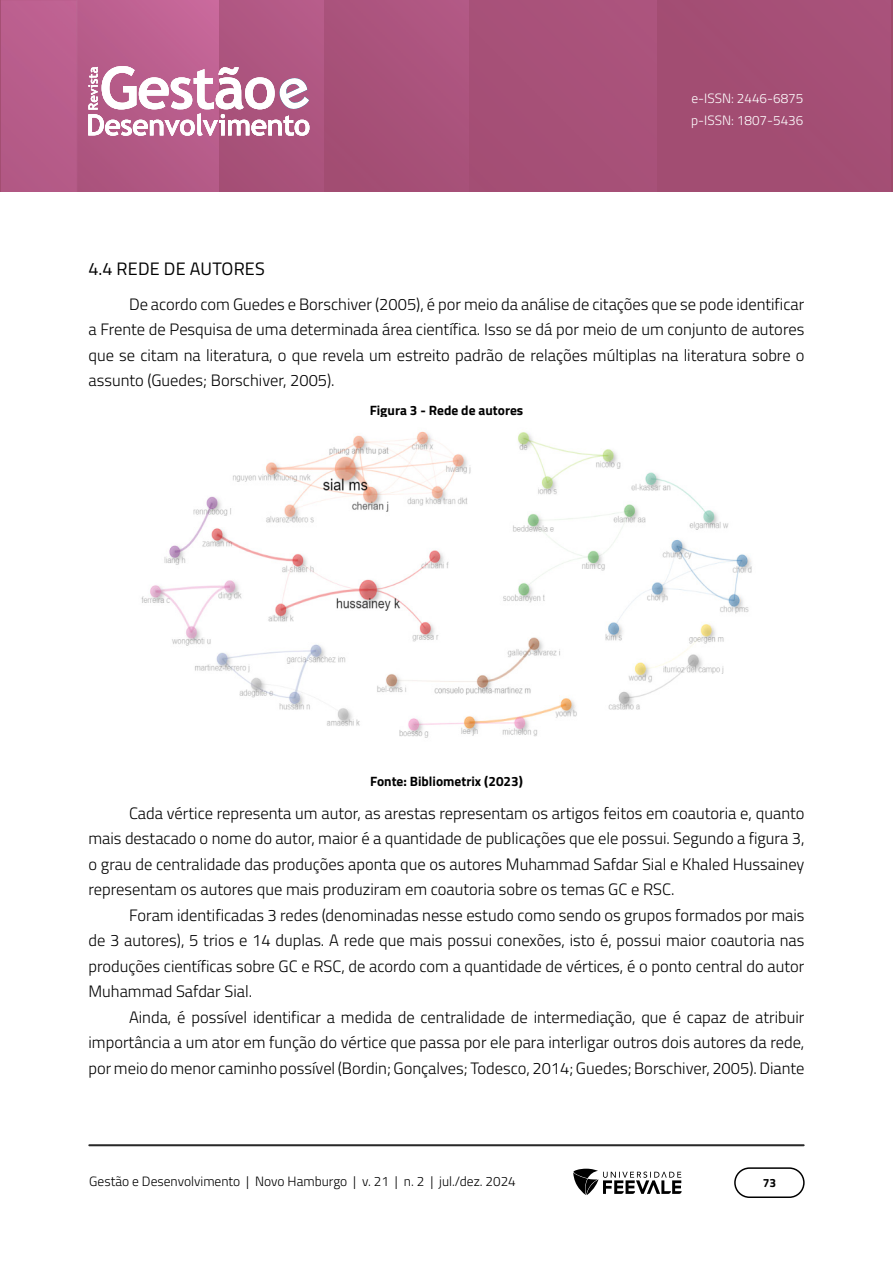
<style>
.page{position:relative;width:893px;height:1263px;background:#fff}
.page>*{position:absolute;margin:0;border:0;box-sizing:border-box;transform-origin:0 0}
.TÍTULO_1_1{font:18px "Titillium Web";letter-spacing:.01em;color:#000}
.Corpo_de_texto{font:300 16.5px/25.5px "Titillium Web";color:#000;text-align:justify}
.t1{font:300 13.5px "Titillium Web";color:#000}
.t2{font:300 13.5px/22.5px "Titillium Web";color:#fff}
.fonte_FIGURA{font:700 13.5px "Titillium Web";color:#000}
.Legenda_FIGURA{font:700 13.5px "Titillium Web";color:#000}
.t3{font:700 12px "Titillium Web";color:#000}
</style>
<div class="page">
<img style="left:1px;top:0;width:890px;height:192px">
<img style="left:77px;top:0;width:1px;height:192px">
<hr style="left:220px;top:0;width:1px;height:192px;background:#ab537d">
<hr style="left:891px;top:0;width:1px;height:192px;background:#9e4a6b">
<hr style="left:89px;top:1144px;width:715px;height:2px;background:#282828">
<div style="left:734px;top:1167px;width:71px;height:31px;border:2px solid #000;border-radius:15px"></div>
<svg style="left:573px;top:1169px;width:109px;height:26px"></svg>
<svg style="left:88px;top:66px;width:221px;height:70px"></svg>
<img style="left:141px;top:431px;width:611px;height:307px">
<p class="t2" style="left:691px;top:86px;width:114px">e-ISSN: 2446-6875 p-ISSN: 1807-5436</p>
<p class="TÍTULO_1_1" style="left:88px;top:256px;width:178px">4.4 REDE DE AUTORES</p>
<p class="Corpo_de_texto" style="left:88px;top:291px;width:717px;text-indent:40px">De acordo com Guedes e Borschiver (2005), é por meio da análise de citações que se pode identificar a Frente de Pesquisa de uma determinada área científica. Isso se dá por meio de um conjunto de autores que se citam na literatura, o que revela um estreito padrão de relações múltiplas na literatura sobre o assunto (Guedes; Borschiver, 2005).</p>
<p class="Legenda_FIGURA" style="left:370px;top:400px;width:155px">Figura 3 - Rede de autores</p>
<p class="fonte_FIGURA" style="left:370px;top:770px;width:154px">Fonte: Bibliometrix (2023)</p>
<p class="Corpo_de_texto" style="left:88px;top:799px;width:717px;text-indent:40px">Cada vértice representa um autor, as arestas representam os artigos feitos em coautoria e, quanto mais destacado o nome do autor, maior é a quantidade de publicações que ele possui. Segundo a figura 3, o grau de centralidade das produções aponta que os autores Muhammad Safdar Sial e Khaled Hussainey representam os autores que mais produziram em coautoria sobre os temas GC e RSC.</p>
<p class="Corpo_de_texto" style="left:88px;top:901px;width:718px;text-indent:40px">Foram identificadas 3 redes (denominadas nesse estudo como sendo os grupos formados por mais de 3 autores), 5 trios e 14 duplas. A rede que mais possui conexões, isto é, possui maior coautoria nas produções científicas sobre GC e RSC, de acordo com a quantidade de vértices, é o ponto central do autor Muhammad Safdar Sial.</p>
<p class="Corpo_de_texto" style="left:88px;top:1003px;width:717px;text-indent:40px">Ainda, é possível identificar a medida de centralidade de intermediação, que é capaz de atribuir importância a um ator em função do vértice que passa por ele para interligar outros dois autores da rede, por meio do menor caminho possível (Bordin; Gonçalves; Todesco, 2014; Guedes; Borschiver, 2005). Diante</p>
<p class="t1" style="left:89px;top:1171px;width:428px">Gestão e Desenvolvimento | Novo Hamburgo | v. 21 | n. 2 | jul./dez. 2024</p>
<p class="t3" style="left:763px;top:1174px;width:15px">73</p>
</div>
